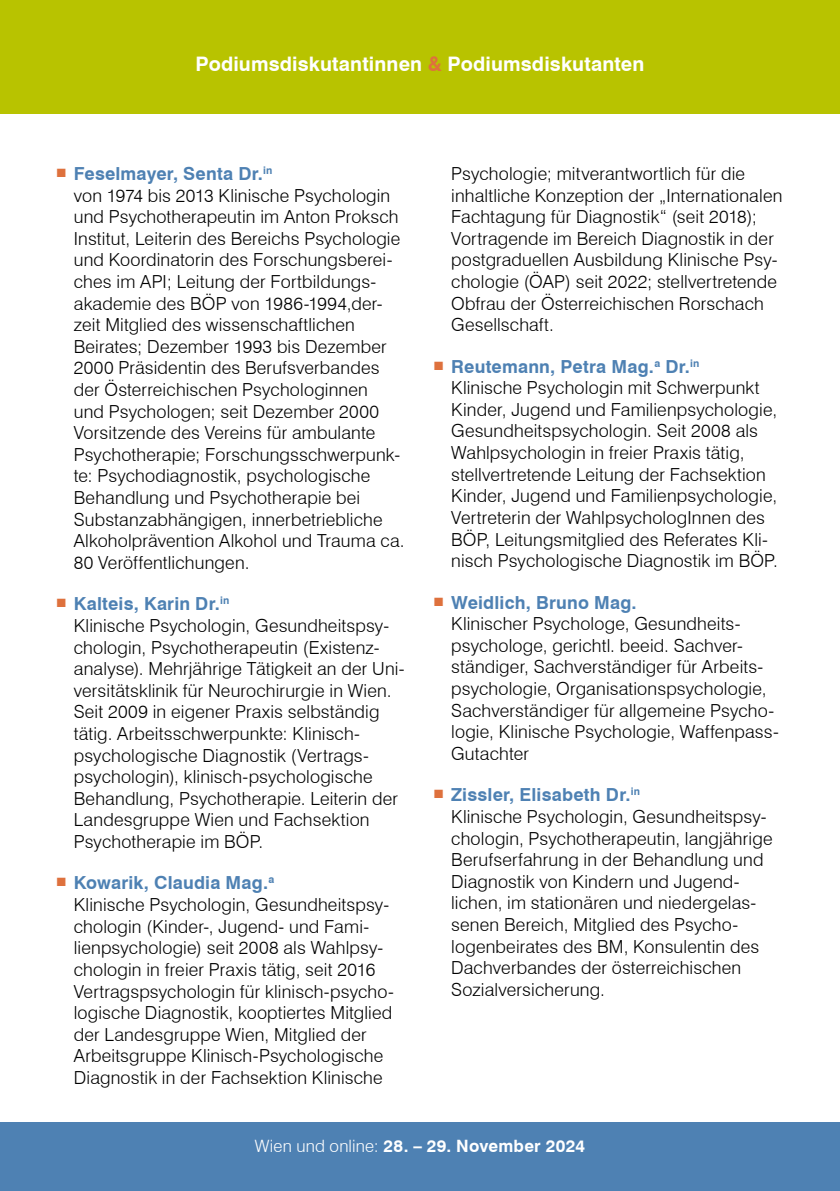
<style>
.page{position:relative;width:840px;height:1191px;background:#fff}
.page>*{position:absolute;margin:0;border:0;box-sizing:border-box;transform-origin:0 0}
.t1{font:700 20px "Swiss 721 BT";letter-spacing:.005em;color:#fff}
.t2{font:300 18px/21.6px "Swiss 721 BT";letter-spacing:.01em;color:#000}
.t3{font:700 17px "Swiss 721 BT";letter-spacing:.015em;color:#fff}
.s1{color:#de713d}
.s2{font-weight:700;color:#4e81b3}
.s3{font-weight:300}
</style>
<div class="page">
<div style="left:0;top:0;width:839px;height:113px;background:#b8c300"></div>
<div style="left:0;top:1123px;width:839px;height:68px;background:#4e81b3"></div>
<p class="t1" style="left:195px;top:52px;width:450px">Podiumsdiskutantinnen <span class="s1">&amp;</span> Podiumsdiskutanten</p>
<p class="t2" style="left:74px;top:163px;width:332px;text-indent:-17px"><sup>■</sup> <span class="s2">Feselmayer, Senta Dr.</span><sup>in<br></sup>von 1974 bis 2013 Klinische Psychologin und Psychotherapeutin im Anton Proksch Institut, Leiterin des Bereichs Psychologie und Koordinatorin des Forschungsberei&shy;ches im API; Leitung der Fortbildungs&shy;akademie des BÖP von 1986-1994,der&shy;zeit Mitglied des wissenschaftlichen Beirates; Dezember 1993 bis Dezember 2000 Präsidentin des Berufsverbandes der Österreichischen Psychologinnen<br>und Psychologen; seit Dezember 2000<br>Vorsitzende des Vereins für ambulante Psychotherapie; Forschungsschwerpunk&shy;te: Psychodiagnostik, psychologische Behandlung und Psychotherapie bei Substanzabhängigen, innerbetriebliche Alkoholprävention Alkohol und Trauma ca.<br>80 Veröffentlichungen.</p>
<p class="t2" style="left:74px;top:593px;width:332px;text-indent:-17px"><sup>■</sup> <span class="s2">Kalteis, Karin Dr.</span><sup>in<br></sup>Klinische Psychologin, Gesundheitspsy&shy;chologin, Psychotherapeutin (Existenz&shy;analyse). Mehrjährige Tätigkeit an der Uni&shy;versitätsklinik für Neurochirurgie in Wien.<br>Seit 2009 in eigener Praxis selbständig tätig. Arbeitsschwerpunkte: Klinisch&shy;psychologische Diagnostik (Vertrags&shy;psychologin), klinisch-psychologische Behandlung, Psychotherapie. Leiterin der Landesgruppe Wien und Fachsektion Psychotherapie im BÖP.</p>
<p class="t2" style="left:74px;top:872px;width:321px;text-indent:-17px"><sup>■</sup> <span class="s2">Kowarik, Claudia Mag.</span><sup>a<br></sup>Klinische Psychologin, Gesundheitspsy&shy;chologin (Kinder-, Jugend- und Fami&shy;lienpsychologie) seit 2008 als Wahlpsy&shy;chologin in freier Praxis tätig, seit 2016<br>Vertragspsychologin für klinisch-psycho&shy;logische Diagnostik, kooptiertes Mitglied der Landesgruppe Wien, Mitglied der Arbeitsgruppe Klinisch-Psychologische Diagnostik in der Fachsektion Klinische</p>
<p class="t2" style="left:451px;top:163px;width:332px">Psychologie; mitverantwortlich für die inhaltliche Konzeption der „Internationalen Fachtagung für Diagnostik“ (seit 2018); Vortragende im Bereich Diagnostik in der postgraduellen Ausbildung Klinische Psy&shy;chologie (ÖAP) seit 2022; stellvertretende Obfrau der Österreichischen Rorschach Gesellschaft.</p>
<p class="t2" style="left:451px;top:355px;width:328px;text-indent:-17px"><sup>■</sup> <span class="s2">Reutemann, Petra Mag.</span><sup>a</sup> <span class="s2">Dr.</span><sup>in<br></sup>Klinische Psychologin mit Schwerpunkt Kinder, Jugend und Familienpsychologie, Gesundheitspsychologin. Seit 2008 als Wahlpsychologin in freier Praxis tätig, stellvertretende Leitung der Fachsektion Kinder, Jugend und Familienpsychologie, Vertreterin der WahlpsychologInnen des BÖP, Leitungsmitglied des Referates Kli&shy;nisch Psychologische Diagnostik im BÖP.</p>
<p class="t2" style="left:451px;top:591px;width:329px;text-indent:-17px"><sup>■</sup> <span class="s2">Weidlich, Bruno Mag.<br></span>Klinischer Psychologe, Gesundheits&shy;psychologe, gerichtl. beeid. Sachver&shy;ständiger, Sachverständiger für Arbeits&shy;psychologie, Organisationspsychologie, Sachverständiger für allgemeine Psycho&shy;logie, Klinische Psychologie, Waffenpass-Gutachter</p>
<p class="t2" style="left:451px;top:784px;width:322px;text-indent:-17px"><sup>■</sup> <span class="s2">Zissler, Elisabeth Dr.</span><sup>in<br></sup>Klinische Psychologin, Gesundheitspsy&shy;chologin, Psychotherapeutin, langjährige Berufserfahrung in der Behandlung und Diagnostik von Kindern und Jugend&shy;lichen, im stationären und niedergelas&shy;senen Bereich, Mitglied des Psycho&shy;logenbeirates des BM, Konsulentin des Dachverbandes der österreichischen Sozialversicherung.</p>
<p class="t3" style="left:255px;top:1135px;width:331px"><span class="s3">Wien und online:</span> 28. – 29. November 2024</p>
</div>
